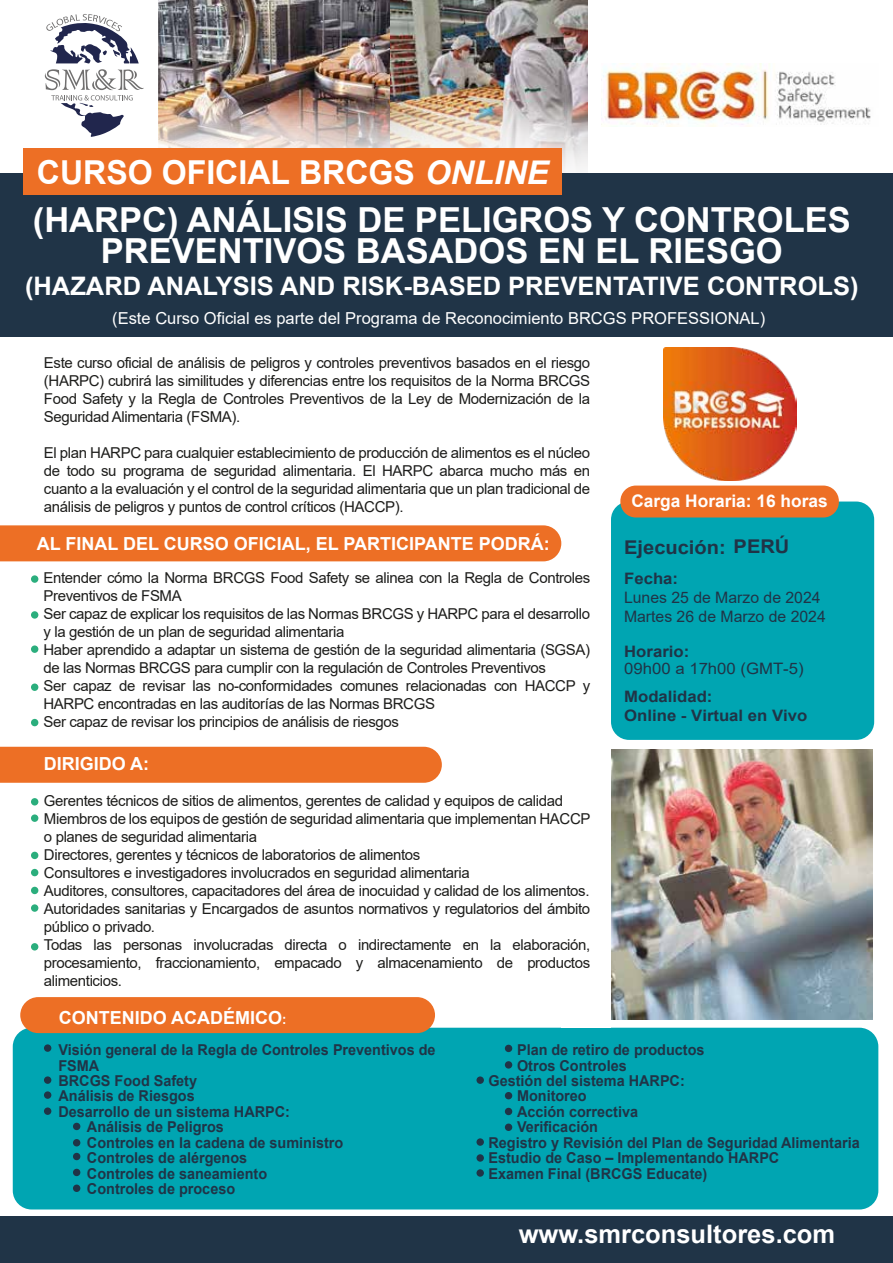
<style>
.page{position:relative;width:893px;height:1263px;background:#fff}
.page>*{position:absolute;margin:0;border:0;box-sizing:border-box;transform-origin:0 0}
.t1{font:700 34.5px/31.5px "Arial";color:#fff;text-align:center}
.t2{font:700 33px "Arial";color:#fff}
.t3{font:700 25.5px "Arial";color:#fff}
.t4{font:700 18.9px "Arial";color:#203447;scale:1.06 1}
.t5{font:700 18px "Arial";color:#fff}
.t6{font:700 17.25px "Arial";color:#fff}
.t7{font:16.5px "Arial";color:#fff}
.t8{font:700 15.75px/18.9px "Arial";color:#203447;scale:1.06 1}
.t9{font:15.75px/18.9px "Arial";color:#203447}
.t10{font:15.75px "Arial";color:#203447;scale:1.06 1}
.t11{font:15px/18px "Arial";letter-spacing:-.025em;color:#1d1d1b;text-align:justify}
.t12{font:700 15px "Arial";color:#203447;scale:.96 1}
.s1{font-style:italic;font-size:32.7px}
.s2{font-size:13.5px}
</style>
<div class="page">
<img style="left:158px;top:0;width:233px;height:95px">
<img style="left:391px;top:0;width:197px;height:95px">
<div style="left:0;top:747px;width:442px;height:36px;background:#ed6f25"></div>
<div style="left:0;top:1216px;width:893px;height:47px;background:#203447"></div>
<div style="left:13px;top:1028px;width:865px;height:181px;background:#00a5b2;border-radius:19px"></div>
<div style="left:20px;top:997px;width:415px;height:36px;background:#ed6f25;border-radius:18px"></div>
<img style="left:158px;top:95px;width:592px;height:78px">
<div style="left:0;top:173px;width:893px;height:164px;background:#203447"></div>
<svg style="left:45px;top:14px;width:99px;height:123px"></svg>
<div style="left:23px;top:148px;width:538px;height:46px;background:#ed6f25"></div>
<div style="left:31px;top:798px;width:7px;height:7px;background:#2bae7d;border-radius:50%"></div>
<div style="left:31px;top:814px;width:7px;height:8px;background:#2bae7d;border-radius:50%"></div>
<div style="left:31px;top:852px;width:7px;height:7px;background:#2bae7d;border-radius:50%"></div>
<div style="left:31px;top:887px;width:7px;height:7px;background:#2bae7d;border-radius:50%"></div>
<div style="left:31px;top:904px;width:7px;height:8px;background:#2bae7d;border-radius:50%"></div>
<div style="left:31px;top:869px;width:7px;height:7px;background:#2bae7d;border-radius:50%"></div>
<div style="left:31px;top:943px;width:7px;height:7px;background:#2bae7d;border-radius:50%"></div>
<div style="left:44px;top:1044px;width:7px;height:8px;background:#203447;border-radius:50%"></div>
<div style="left:44px;top:1076px;width:7px;height:8px;background:#203447;border-radius:50%"></div>
<div style="left:44px;top:1091px;width:7px;height:8px;background:#203447;border-radius:50%"></div>
<div style="left:44px;top:1107px;width:7px;height:8px;background:#203447;border-radius:50%"></div>
<div style="left:73px;top:1123px;width:7px;height:7px;background:#203447;border-radius:50%"></div>
<div style="left:73px;top:1139px;width:7px;height:7px;background:#203447;border-radius:50%"></div>
<div style="left:73px;top:1153px;width:7px;height:7px;background:#203447;border-radius:50%"></div>
<div style="left:73px;top:1169px;width:7px;height:7px;background:#203447;border-radius:50%"></div>
<div style="left:73px;top:1184px;width:7px;height:8px;background:#203447;border-radius:50%"></div>
<div style="left:476px;top:1076px;width:8px;height:8px;background:#203447;border-radius:50%"></div>
<div style="left:505px;top:1061px;width:7px;height:7px;background:#203447;border-radius:50%"></div>
<div style="left:505px;top:1092px;width:7px;height:7px;background:#203447;border-radius:50%"></div>
<div style="left:505px;top:1108px;width:7px;height:7px;background:#203447;border-radius:50%"></div>
<div style="left:505px;top:1123px;width:7px;height:8px;background:#203447;border-radius:50%"></div>
<div style="left:476px;top:1138px;width:8px;height:8px;background:#203447;border-radius:50%"></div>
<div style="left:476px;top:1169px;width:8px;height:8px;background:#203447;border-radius:50%"></div>
<div style="left:476px;top:1154px;width:8px;height:8px;background:#203447;border-radius:50%"></div>
<div style="left:505px;top:1045px;width:7px;height:7px;background:#203447;border-radius:50%"></div>
<div style="left:0;top:525px;width:561px;height:36px;background:#ed6f25"></div>
<div style="left:31px;top:575px;width:7px;height:8px;background:#2bae7d;border-radius:50%"></div>
<div style="left:31px;top:611px;width:7px;height:8px;background:#2bae7d;border-radius:50%"></div>
<div style="left:31px;top:645px;width:7px;height:8px;background:#2bae7d;border-radius:50%"></div>
<div style="left:31px;top:683px;width:7px;height:8px;background:#2bae7d;border-radius:50%"></div>
<div style="left:31px;top:719px;width:7px;height:7px;background:#2bae7d;border-radius:50%"></div>
<img style="left:611px;top:749px;width:262px;height:270px">
<img style="left:602px;top:64px;width:269px;height:62px">
<img style="left:663px;top:348px;width:133px;height:133px">
<div style="left:611px;top:501px;width:263px;height:239px;background:#00a5b2;border-radius:18px"></div>
<div style="left:620px;top:486px;width:219px;height:31px;background:#ed6f25;border-radius:15px"></div>
<h2 class="t2" style="left:37px;top:149px;width:513px">CURSO OFICIAL BRCGS <span class="s1">ONLINE</span></h2>
<h1 class="t1" style="left:33px;top:204px;width:819px">(HARPC) ANÁLISIS DE PELIGROS Y CONTROLES<br>PREVENTIVOS BASADOS EN EL RIESGO</h1>
<h3 class="t3" style="left:25px;top:268px;width:835px">(HAZARD ANALYSIS AND RISK-BASED PREVENTATIVE CONTROLS)</h3>
<p class="t7" style="left:112px;top:307px;width:654px">(Este Curso Oficial es parte del Programa de Reconocimiento BRCGS PROFESSIONAL)</p>
<p class="t11" style="left:44px;top:353px;width:548px">Este curso oficial de análisis de peligros y controles preventivos basados en el riesgo (HARPC) cubrirá las similitudes y diferencias entre los requisitos de la Norma BRCGS Food Safety y la Regla de Controles Preventivos de la Ley de Modernización de la Seguridad Alimentaria (FSMA).</p>
<p class="t11" style="left:44px;top:443px;width:548px">El plan HARPC para cualquier establecimiento de producción de alimentos es el núcleo de todo su programa de seguridad alimentaria. El HARPC abarca mucho más en cuanto a la evaluación y el control de la seguridad alimentaria que un plan tradicional de análisis de peligros y puntos de control críticos (HACCP).</p>
<p class="t5" style="left:37px;top:531px;width:515px">AL FINAL DEL CURSO OFICIAL, EL PARTICIPANTE PODRÁ:</p>
<p class="t11" style="left:43px;top:569px;width:548px;text-align:left">Entender cómo la Norma BRCGS Food Safety se alinea con la Regla de Controles Preventivos de FSMA<br>Ser capaz de explicar los requisitos de las Normas BRCGS y HARPC para el desarrollo y la gestión de un plan de seguridad alimentaria<br>Haber aprendido a adaptar un sistema de gestión de la seguridad alimentaria (SGSA) de las Normas BRCGS para cumplir con la regulación de Controles Preventivos<br>Ser capaz de revisar las no-conformidades comunes relacionadas con HACCP y HARPC encontradas en las auditorías de las Normas BRCGS<br>Ser capaz de revisar los principios de análisis de riesgos</p>
<p class="t5" style="left:44px;top:751px;width:107px">DIRIGIDO A:</p>
<p class="t11" style="left:44px;top:792px;width:548px;text-align:left">Gerentes técnicos de sitios de alimentos, gerentes de calidad y equipos de calidad Miembros de los equipos de gestión de seguridad alimentaria que implementan HACCP o planes de seguridad alimentaria<br>Directores, gerentes y técnicos de laboratorios de alimentos<br>Consultores e investigadores involucrados en seguridad alimentaria<br>Auditores, consultores, capacitadores del área de inocuidad y calidad de los alimentos.<br>Autoridades sanitarias y Encargados de asuntos normativos y regulatorios del ámbito público o privado.<br>Todas las personas involucradas directa o indirectamente en la elaboración, procesamiento, fraccionamiento, empacado y almacenamiento de productos alimenticios.</p>
<p class="t5" style="left:59px;top:1005px;width:229px">CONTENIDO ACADÉMICO<span class="s2">:</span></p>
<p class="t6" style="left:631px;top:489px;width:198px">Carga Horaria: 16 horas</p>
<p class="t4" style="left:624px;top:534px;width:157px">Ejecución: PERÚ</p>
<p class="t8" style="left:624px;top:569px;width:52px">Fecha:</p>
<p class="t9" style="left:624px;top:588px;width:203px">Lunes 25 de Marzo de 2024<br>Martes 26 de Marzo de 2024</p>
<p class="t8" style="left:624px;top:642px;width:63px">Horario:</p>
<p class="t10" style="left:624px;top:658px;width:171px">09h00 a 17h00 (GMT-5)</p>
<p class="t8" style="left:624px;top:687px;width:174px">Modalidad:<br>Online - Virtual en Vivo</p>
<p class="t12" style="left:58px;top:1039px;width:394px">Visión general de la Regla de Controles Preventivos de</p>
<p class="t12" style="left:58px;top:1055px;width:44px">FSMA</p>
<p class="t12" style="left:58px;top:1070px;width:146px">BRCGS Food Safety</p>
<p class="t12" style="left:58px;top:1086px;width:143px">Análisis de Riesgos</p>
<p class="t12" style="left:58px;top:1101px;width:243px">Desarrollo de un sistema HARPC:</p>
<p class="t12" style="left:87px;top:1116px;width:144px">Análisis de Peligros</p>
<p class="t12" style="left:87px;top:1132px;width:269px">Controles en la cadena de suministro</p>
<p class="t12" style="left:87px;top:1147px;width:168px">Controles de alérgenos</p>
<p class="t12" style="left:87px;top:1163px;width:189px">Controles de saneamiento</p>
<p class="t12" style="left:87px;top:1178px;width:156px">Controles de proceso</p>
<p class="t12" style="left:517px;top:1039px;width:197px">Plan de retiro de productos</p>
<p class="t12" style="left:517px;top:1055px;width:116px">Otros Controles</p>
<p class="t12" style="left:489px;top:1070px;width:206px">Gestión del sistema HARPC:</p>
<p class="t12" style="left:517px;top:1085px;width:74px">Monitoreo</p>
<p class="t12" style="left:517px;top:1101px;width:128px">Acción correctiva</p>
<p class="t12" style="left:517px;top:1116px;width:86px">Verificación</p>
<p class="t12" style="left:489px;top:1132px;width:388px">Registro y Revisión del Plan de Seguridad Alimentaria</p>
<p class="t12" style="left:489px;top:1147px;width:304px">Estudio de Caso – Implementando HARPC</p>
<p class="t12" style="left:489px;top:1163px;width:229px">Examen Final (BRCGS Educate)</p>
<h3 class="t3" style="left:519px;top:1216px;width:318px">www.smrconsultores.com</h3>
</div>
